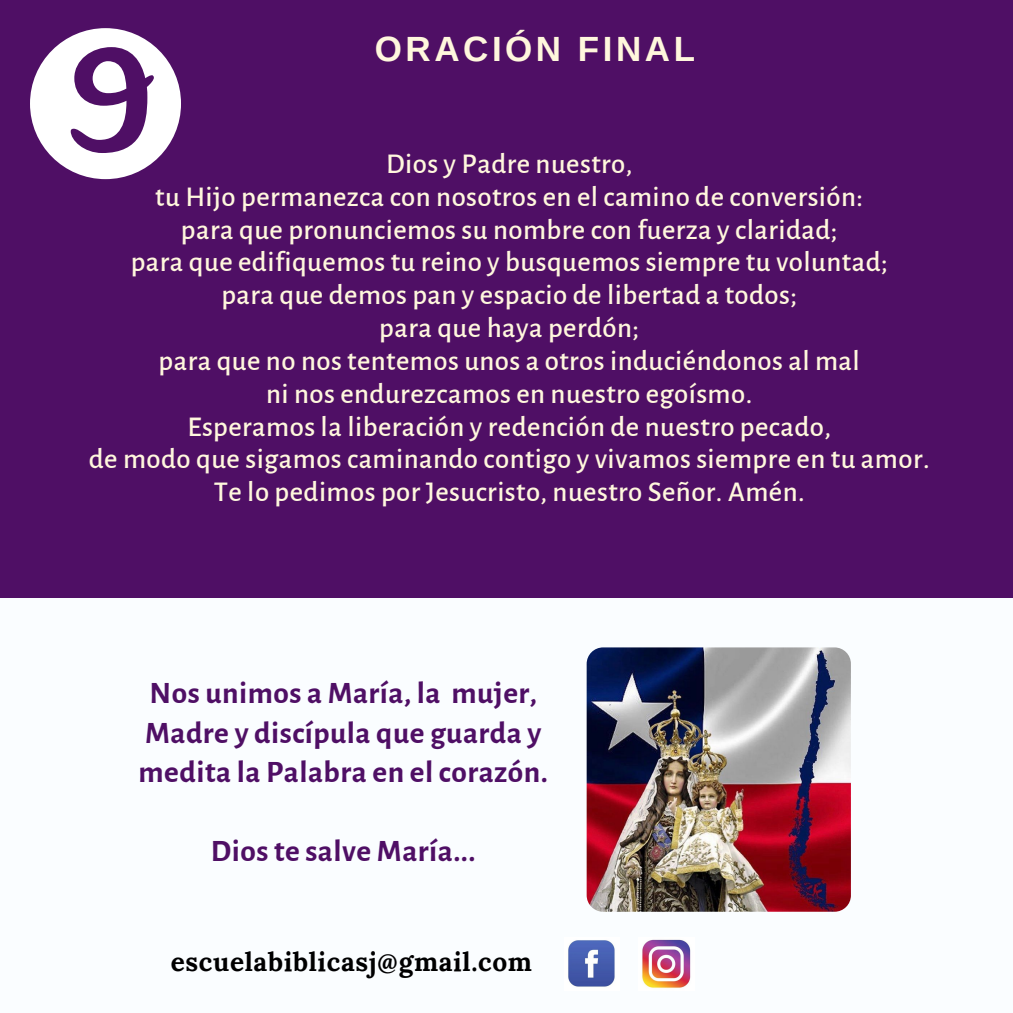
<style>
.page{position:relative;width:1013px;height:1013px;background:#fff}
.page>*{position:absolute;margin:0;border:0;box-sizing:border-box;transform-origin:0 0}
.t1{font:700 35px "Arimo";letter-spacing:.1em;color:#fff7dd}
.t2{font:700 31.25px/39.4px "Alegreya Sans";letter-spacing:.015em;color:#4f0f65;text-align:center}
.t3{font:500 28.75px "Alegreya Sans";letter-spacing:.015em;color:#fff7dd}
.t4{font:700 26.25px "Lora";letter-spacing:.025em;color:#000}
</style>
<div class="page">
<div style="left:0;top:0;width:1012px;height:1012px;background:#4f0f65"></div>
<div style="left:0;top:598px;width:1012px;height:414px;background:#fafdff"></div>
<svg style="left:30px;top:28px;width:151px;height:151px"></svg>
<img style="left:642px;top:939px;width:49px;height:49px">
<img style="left:568px;top:940px;width:47px;height:47px">
<img style="left:586px;top:647px;width:264px;height:264px;border-radius:16px">
<p class="t1" style="left:375px;top:29px;width:321px">ORACIÓN FINAL</p>
<p class="t3" style="left:386px;top:150px;width:248px">Dios y Padre nuestro,</p>
<p class="t3" style="left:155px;top:183px;width:709px">tu Hijo permanezca con nosotros en el camino de conversión:</p>
<p class="t3" style="left:181px;top:215px;width:658px">para que pronunciemos su nombre con fuerza y claridad;</p>
<p class="t3" style="left:131px;top:248px;width:758px">para que edifiquemos tu reino y busquemos siempre tu voluntad;</p>
<p class="t3" style="left:221px;top:281px;width:577px">para que demos pan y espacio de libertad a todos;</p>
<p class="t3" style="left:379px;top:314px;width:261px">para que haya perdón;</p>
<p class="t3" style="left:158px;top:347px;width:702px">para que no nos tentemos unos a otros induciéndonos al mal</p>
<p class="t3" style="left:266px;top:380px;width:487px">ni nos endurezcamos en nuestro egoísmo.</p>
<p class="t3" style="left:187px;top:412px;width:645px">Esperamos la liberación y redención de nuestro pecado,</p>
<p class="t3" style="left:89px;top:445px;width:842px">de modo que sigamos caminando contigo y vivamos siempre en tu amor.</p>
<p class="t3" style="left:214px;top:478px;width:592px">Te lo pedimos por Jesucristo, nuestro Señor. Amén.</p>
<p class="t2" style="left:139px;top:674px;width:411px">Nos unimos a María, la mujer,<br>Madre y discípula que guarda y medita la Palabra en el corazón.</p>
<p class="t2" style="left:211px;top:831px;width:266px">Dios te salve María...</p>
<p class="t4" style="left:171px;top:944px;width:363px">escuelabiblicasj@gmail.com</p>
</div>
